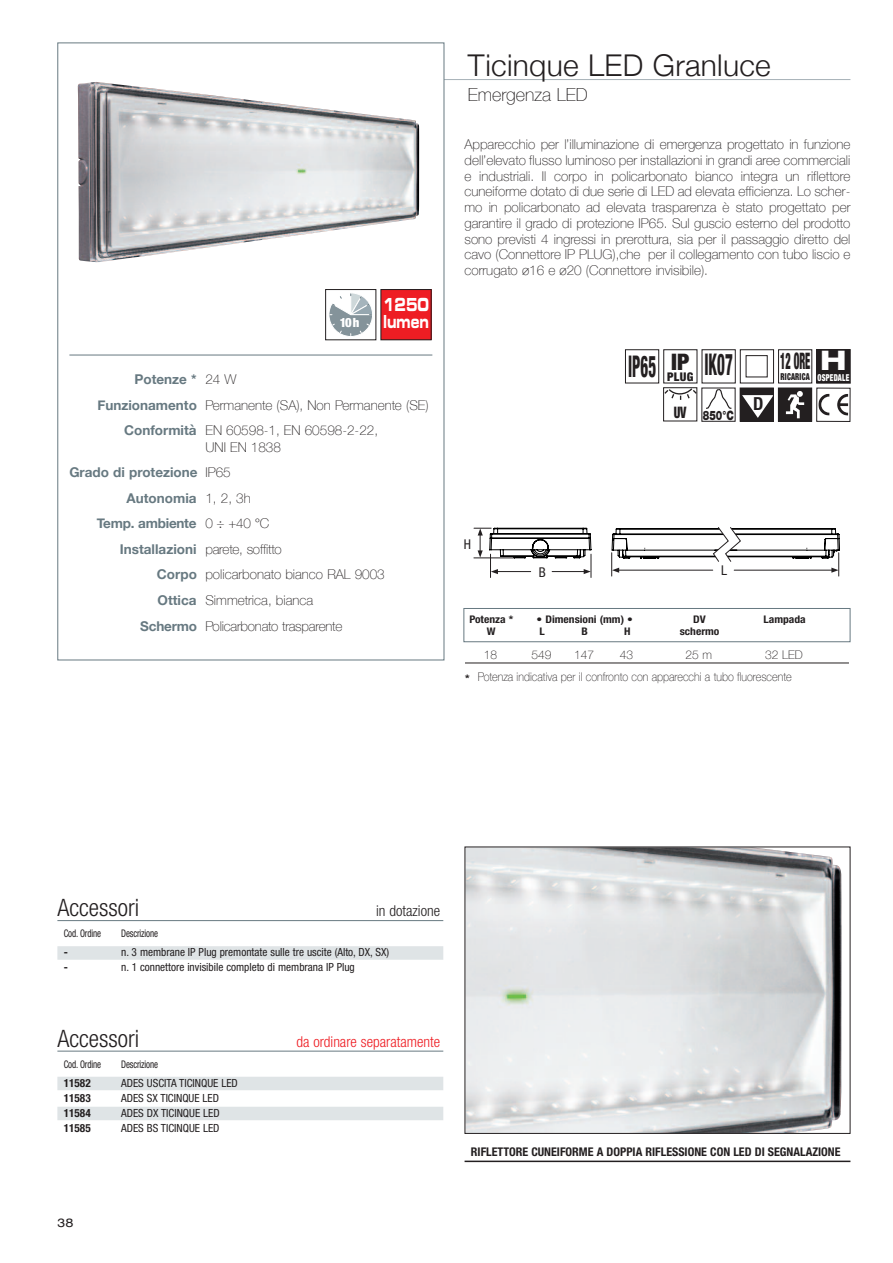
<style>
.page{position:relative;width:893px;height:1263px;background:#fff}
.page>*{position:absolute;margin:0;border:0;box-sizing:border-box;transform-origin:0 0}
.t1{font:300 30px "Helvetica Neue";letter-spacing:.01em;color:#231f20}
.t2{font:800 condensed 30px "Helvetica Neue";color:#231f20;scale:.5 1}
.t3{font:800 expanded 27px "Helvetica Neue";color:#fff}
.t4{font:300 condensed 24px "Helvetica Neue";color:#231f20}
.t5{font:900 condensed 22.8px "Helvetica Neue";color:#231f20;scale:.45 1}
.t6{font:900 condensed 22.8px "Helvetica Neue";color:#231f20}
.t7{font:100 18px "Helvetica Neue";color:#231f20}
.t8{font:18px/16.5px "Eurostile Bold Extended Two";color:#fff;scale:.65 1}
.t9{font:700 condensed 18px "Helvetica Neue";color:#231f20}
.t10{font:300 condensed 15px "Helvetica Neue";color:#ee1d23}
.t11{font:300 condensed 15px "Helvetica Neue";color:#231f20}
.t12{font:100 13.5px/15.8px "Helvetica Neue";color:#231f20;text-align:justify}
.t13{font:700 13.5px "Helvetica Neue";color:#677981}
.t14{font:condensed 13.5px "Helvetica Neue";color:#231f20}
.t15{font:900 13.05px "Helvetica Neue";color:#231f20;scale:.76 1}
.t16{font:900 condensed 12.75px "Helvetica Neue";color:#fff}
.t17{font:100 12px/22px "Helvetica Neue";color:#231f20}
.t18{font:700 condensed 12px "Helvetica Neue";color:#231f20}
.t19{font:900 condensed 12px "Helvetica Neue";color:#231f20}
.t20{font:expanded 12px "Helvetica Neue";color:#231f20}
.t21{font:condensed 11.25px "Helvetica Neue";color:#231f20}
.t22{font:700 condensed 11.25px "Helvetica Neue";color:#231f20}
.t23{font:700 condensed 10.5px "Helvetica Neue";color:#231f20;scale:1.1 1}
.t24{font:condensed 10.5px "Helvetica Neue";letter-spacing:-.015em;color:#231f20;scale:.85 1}
.t25{font:900 condensed 9.6px "Helvetica Neue";letter-spacing:.025em;color:#fff;scale:.76 1}
.t26{font:900 condensed 9.6px "Helvetica Neue";letter-spacing:.025em;color:#231f20;scale:.76 1}
.s1{font-weight:100;color:#231f20}
.s2{font-weight:700;color:#677981}
.s3{font-stretch:condensed;font-size:15.9px}
.s4{font-weight:700;font-stretch:condensed;font-size:10.5px}
</style>
<div class="page">
<hr style="left:425px;top:79px;width:425px;height:1px;background:#a6b1b7">
<img style="left:78px;top:82px;width:341px;height:180px">
<img style="left:467px;top:848px;width:374px;height:284px">
<div style="left:465px;top:846px;width:385px;height:288px;border:1px solid #231f20"></div>
<hr style="left:69px;top:355px;width:363px;height:1px;background:#677981">
<hr style="left:465px;top:663px;width:384px;height:1px;background:#231f20">
<div style="left:463px;top:608px;width:387px;height:34px;border:1px solid #677981"></div>
<svg style="left:474px;top:528px;width:118px;height:49px"></svg>
<svg style="left:611px;top:527px;width:229px;height:49px"></svg>
<hr style="left:465px;top:1160px;width:385px;height:2px;background:#231f20">
<svg style="left:818px;top:394px;width:11px;height:22px"></svg>
<svg style="left:837px;top:394px;width:11px;height:22px"></svg>
<div style="left:816px;top:388px;width:34px;height:34px;border:1px solid #231f20"></div>
<div style="left:817px;top:350px;width:33px;height:33px;background:#231f20"></div>
<div style="left:816px;top:349px;width:34px;height:34px;border:1px solid #231f20"></div>
<div style="left:778px;top:349px;width:34px;height:34px;border:1px solid #231f20"></div>
<div style="left:625px;top:349px;width:34px;height:34px;border:1px solid #231f20"></div>
<div style="left:740px;top:349px;width:34px;height:34px;border:1px solid #231f20"></div>
<div style="left:746px;top:355px;width:22px;height:22px;border:1px solid #231f20"></div>
<div style="left:663px;top:349px;width:34px;height:34px;border:1px solid #231f20"></div>
<div style="left:702px;top:349px;width:34px;height:34px;border:1px solid #231f20"></div>
<svg style="left:706px;top:390px;width:25px;height:19px"></svg>
<svg style="left:665px;top:389px;width:30px;height:11px"></svg>
<div style="left:663px;top:387px;width:34px;height:34px;border:1px solid #231f20"></div>
<svg style="left:742px;top:390px;width:30px;height:30px"></svg>
<div style="left:740px;top:388px;width:34px;height:34px;border:1px solid #231f20"></div>
<div style="left:778px;top:388px;width:34px;height:33px;background:#231f20"></div>
<svg style="left:786px;top:391px;width:18px;height:27px"></svg>
<div style="left:778px;top:388px;width:34px;height:34px;border:1px solid #231f20"></div>
<div style="left:57px;top:946px;width:386px;height:14px;background:#dfe4e6"></div>
<hr style="left:57px;top:920px;width:386px;height:1px;background:#677981">
<div style="left:57px;top:1077px;width:386px;height:13px;background:#dfe4e6"></div>
<div style="left:57px;top:1107px;width:386px;height:13px;background:#dfe4e6"></div>
<hr style="left:57px;top:1051px;width:386px;height:1px;background:#677981">
<svg style="left:329px;top:293px;width:43px;height:43px"></svg>
<div style="left:325px;top:289px;width:51px;height:51px;border:1px solid #231f20"></div>
<div style="left:381px;top:290px;width:50px;height:50px;background:#ee1d23"></div>
<p class="t16" style="left:340px;top:318px;width:21px">10h</p>
<h3 class="t8" style="left:383px;top:298px;width:73px">1250 lumen</h3>
<p class="t13" style="left:134px;top:371px;width:104px">Potenze * <span class="s1">24 W</span></p>
<p class="t12" style="left:97px;top:397px;width:333px"><span class="s2">Funzionamento</span> Permanente (SA), Non Permanente (SE)</p>
<p class="t12" style="left:124px;top:422px;width:255px"><span class="s2">Conformità</span> EN 60598-1, EN 60598-2-22,</p>
<p class="t12" style="left:205px;top:439px;width:77px">UNI EN 1838</p>
<p class="t13" style="left:69px;top:464px;width:163px">Grado di protezione <span class="s1">IP65</span></p>
<p class="t13" style="left:127px;top:490px;width:126px">Autonomia <span class="s1">1, 2, 3h</span></p>
<p class="t13" style="left:97px;top:515px;width:174px">Temp. ambiente <span class="s1">0 ÷ +40 °C</span></p>
<p class="t12" style="left:120px;top:541px;width:163px"><span class="s2">Installazioni</span> parete, soffitto</p>
<p class="t12" style="left:157px;top:566px;width:229px"><span class="s2">Corpo</span> policarbonato bianco RAL 9003</p>
<p class="t12" style="left:158px;top:592px;width:157px"><span class="s2">Ottica</span> Simmetrica, bianca</p>
<p class="t12" style="left:140px;top:617px;width:203px"><span class="s2">Schermo</span> Policarbonato trasparente</p>
<h1 class="t1" style="left:468px;top:47px;width:305px">Ticinque LED Granluce</h1>
<h3 class="t7" style="left:468px;top:84px;width:122px">Emergenza LED</h3>
<p class="t12" style="left:465px;top:136px;width:387px">Apparecchio per l’illuminazione di emergenza progettato in funzione dell’elevato flusso luminoso per installazioni in grandi aree commerciali e industriali. Il corpo in policarbonato bianco integra un riflettore cuneiforme dotato di due serie di LED ad elevata efficienza. Lo scher&shy;mo in policarbonato ad elevata trasparenza è stato progettato per garantire il grado di protezione IP65. Sul guscio esterno del prodotto sono previsti 4 ingressi in prerottura, sia per il passaggio diretto del cavo (Connettore IP PLUG),che per il collegamento con tubo liscio e corrugato ø16 e ø20 (Connettore invisibile).</p>
<p class="t14" style="left:464px;top:539px;width:9px">H</p>
<h1 class="t2" style="left:628px;top:356px;width:58px">IP65</h1>
<h1 class="t2" style="left:704px;top:353px;width:58px">IK07</h1>
<p class="t15" style="left:674px;top:410px;width:81px"><span class="s3">UV</span> 850°C</p>
<h3 class="t6" style="left:671px;top:353px;width:20px">IP</h3>
<p class="t19" style="left:667px;top:372px;width:28px">PLUG</p>
<h3 class="t9" style="left:753px;top:397px;width:12px">D</h3>
<h3 class="t5" style="left:780px;top:353px;width:69px">12 ORE</h3>
<h2 class="t3" style="left:820px;top:350px;width:28px">H</h2>
<p class="t26" style="left:781px;top:373px;width:40px">RICARICA</p>
<p class="t25" style="left:818px;top:374px;width:43px">OSPEDALE</p>
<p class="t14" style="left:539px;top:567px;width:9px">B</p>
<p class="t14" style="left:721px;top:566px;width:7px">L</p>
<p class="t23" style="left:469px;top:616px;width:41px">Potenza *</p>
<p class="t23" style="left:537px;top:616px;width:89px">• Dimensioni (mm) •</p>
<p class="t23" style="left:693px;top:616px;width:13px">DV</p>
<p class="t23" style="left:763px;top:616px;width:40px">Lampada</p>
<p class="t23" style="left:487px;top:628px;width:9px">W</p>
<p class="t23" style="left:540px;top:628px;width:6px">L</p>
<p class="t23" style="left:582px;top:628px;width:7px">B</p>
<p class="t23" style="left:624px;top:628px;width:7px">H</p>
<p class="t23" style="left:680px;top:628px;width:38px">schermo</p>
<p class="t17" style="left:465px;top:644px;width:339px;text-indent:300px">32 LED <span class="s4">*</span> Potenza indicativa per il confronto con apparecchi a tubo fluorescente</p>
<p class="t17" style="left:484px;top:644px;width:15px">18</p>
<p class="t17" style="left:531px;top:644px;width:22px">549</p>
<p class="t17" style="left:574px;top:644px;width:22px">147</p>
<p class="t17" style="left:620px;top:644px;width:15px">43</p>
<p class="t17" style="left:686px;top:644px;width:28px">25 m</p>
<h3 class="t4" style="left:57px;top:899px;width:83px">Accessori</h3>
<p class="t11" style="left:376px;top:905px;width:65px">in dotazione</p>
<p class="t24" style="left:64px;top:930px;width:45px">Cod. Ordine</p>
<p class="t24" style="left:121px;top:930px;width:45px">Descrizione</p>
<p class="t22" style="left:64px;top:948px;width:6px">-</p>
<p class="t21" style="left:121px;top:948px;width:270px">n. 3 membrane IP Plug premontate sulle tre uscite (Alto, DX, SX)</p>
<p class="t22" style="left:64px;top:963px;width:6px">-</p>
<p class="t21" style="left:121px;top:963px;width:235px">n. 1 connettore invisibile completo di membrana IP Plug</p>
<h3 class="t4" style="left:57px;top:1029px;width:83px">Accessori</h3>
<p class="t10" style="left:296px;top:1036px;width:145px">da ordinare separatamente</p>
<p class="t24" style="left:64px;top:1060px;width:45px">Cod. Ordine</p>
<p class="t24" style="left:121px;top:1060px;width:45px">Descrizione</p>
<p class="t22" style="left:64px;top:1079px;width:28px">11582</p>
<p class="t21" style="left:121px;top:1079px;width:118px">ADES USCITA TICINQUE LED</p>
<p class="t22" style="left:64px;top:1094px;width:28px">11583</p>
<p class="t21" style="left:121px;top:1094px;width:99px">ADES SX TICINQUE LED</p>
<p class="t22" style="left:64px;top:1109px;width:28px">11584</p>
<p class="t21" style="left:121px;top:1109px;width:100px">ADES DX TICINQUE LED</p>
<p class="t22" style="left:64px;top:1124px;width:28px">11585</p>
<p class="t21" style="left:121px;top:1124px;width:100px">ADES BS TICINQUE LED</p>
<p class="t20" style="left:57px;top:1218px;width:18px">38</p>
<p class="t18" style="left:471px;top:1148px;width:371px">RIFLETTORE CUNEIFORME A DOPPIA RIFLESSIONE CON LED DI SEGNALAZIONE</p>
</div>
